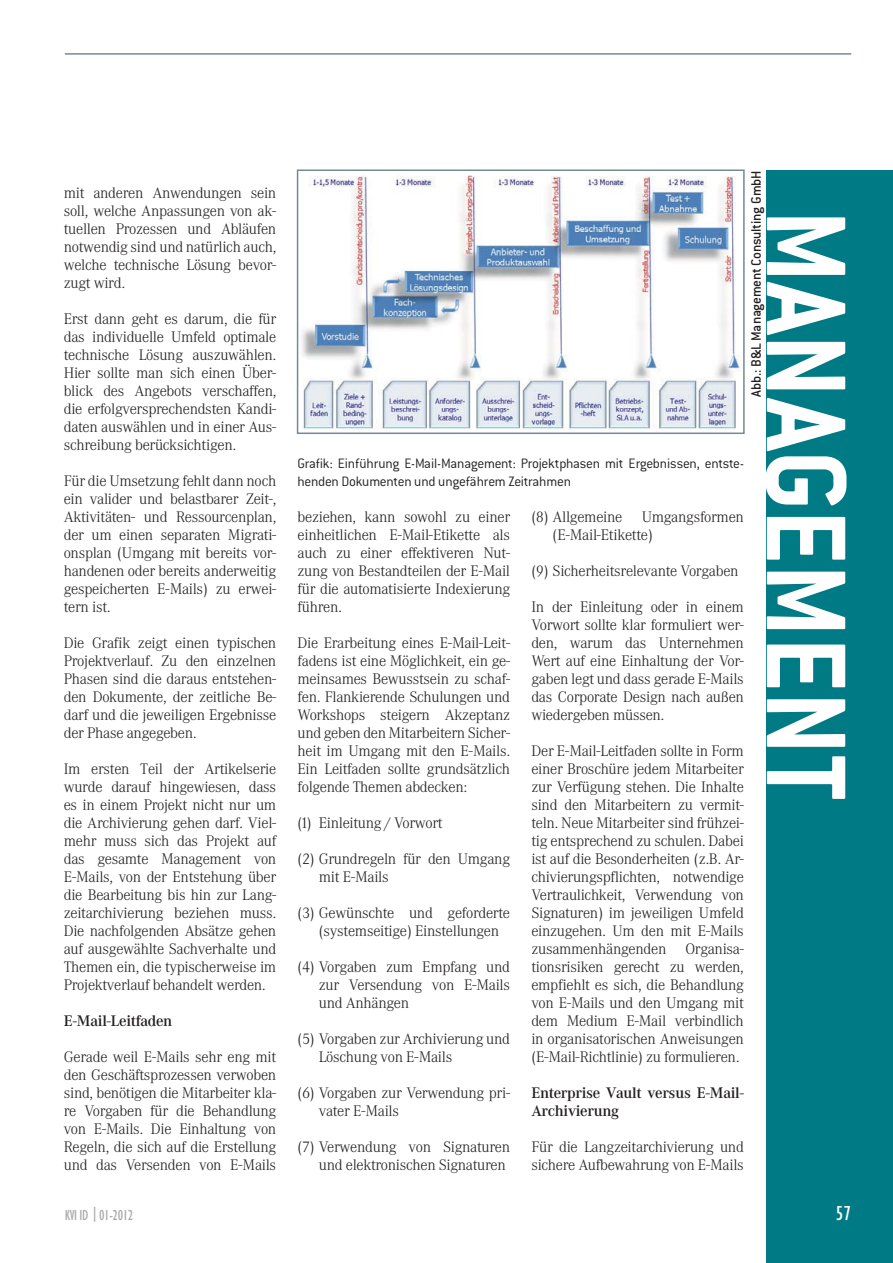
<style>
.page{position:relative;width:893px;height:1263px;background:#fff}
.page>*{position:absolute;margin:0;border:0;box-sizing:border-box;transform-origin:0 0}
.t1{font:700 124.5px "Conduit ITC";color:#fff;scale:.92 1}
.t2{font:condensed 21px "Gill Sans";color:#fff}
.t3{font:300 15px/18px "Corporate ABQ";letter-spacing:-.02em;color:#231f20;text-align:justify}
.t4{font:300 15px/18px "Conduit ITC";letter-spacing:-.015em;color:#231f20}
.t5{font:500 15px/18px "Corporate ABQ";letter-spacing:-.02em;color:#231f20}
.t6{font:500 15px "Conduit ITC";letter-spacing:-.015em;color:#231f20}
.t7{font:condensed 15px "Gill Sans";letter-spacing:-.025em;color:#a7a9ac}
</style>
<div class="page">
<div style="left:766px;top:170px;width:127px;height:1093px;background:#007b85"></div>
<hr style="left:65px;top:53px;width:786px;height:2px;background:#748a96">
<img style="left:301px;top:175px;width:440px;height:256px">
<div style="left:297px;top:170px;width:448px;height:264px;border:2px solid #748a96"></div>
<p class="t3" style="left:64px;top:185px;width:214px">mit anderen Anwendungen sein soll, welche Anpassungen von ak&shy;tuellen Prozessen und Abläufen notwendig sind und natürlich auch, welche technische Lösung bevor&shy;zugt wird.</p>
<p class="t3" style="left:64px;top:311px;width:214px">Erst dann geht es darum, die für das individuelle Umfeld optimale technische Lösung auszuwählen.<br>Hier sollte man sich einen Über&shy;blick des Angebots verschaffen, die erfolgversprechendsten Kandi&shy;daten auswählen und in einer Aus&shy;schreibung berücksichtigen.</p>
<p class="t3" style="left:64px;top:473px;width:214px">Für die Umsetzung fehlt dann noch ein valider und belastbarer Zeit-, Aktivitäten- und Ressourcenplan, der um einen separaten Migrati&shy;onsplan (Umgang mit bereits vor&shy;handenen oder bereits anderweitig gespeicherten E-Mails) zu erwei&shy;tern ist.</p>
<p class="t3" style="left:64px;top:635px;width:214px">Die Grafik zeigt einen typischen Projektverlauf. Zu den einzelnen Phasen sind die daraus entstehen&shy;den Dokumente, der zeitliche Be&shy;darf und die jeweiligen Ergebnisse der Phase angegeben.</p>
<p class="t3" style="left:64px;top:761px;width:214px">Im ersten Teil der Artikelserie wurde darauf hingewiesen, dass es in einem Projekt nicht nur um die Archivierung gehen darf. Viel&shy;mehr muss sich das Projekt auf das gesamte Management von E-Mails, von der Entstehung über die Bearbeitung bis hin zur Lang&shy;zeitarchivierung beziehen muss.<br>Die nachfolgenden Absätze gehen auf ausgewählte Sachverhalte und Themen ein, die typischerweise im Projektverlauf behandelt werden.</p>
<p class="t5" style="left:64px;top:1013px;width:110px">E-Mail-Leitfaden</p>
<p class="t3" style="left:64px;top:1049px;width:214px">Gerade weil E-Mails sehr eng mit den Geschäftsprozessen verwoben sind, benötigen die Mitarbeiter kla&shy;re Vorgaben für die Behandlung von E-Mails. Die Einhaltung von Regeln, die sich auf die Erstellung und das Versenden von E-Mails</p>
<p class="t6" style="left:747px;top:397px;width:228px;rotate:-90deg">Abb.: B&amp;L Management Consulting GmbH</p>
<h1 class="t1" style="left:849px;top:210px;width:644px;rotate:90deg">MANAGEMENT</h1>
<p class="t4" style="left:298px;top:456px;width:448px">Grafik: Einführung E-Mail-Management: Projektphasen mit Ergebnissen, entste&shy;henden Dokumenten und ungefährem Zeitrahmen</p>
<p class="t3" style="left:531px;top:509px;width:93px">(8) Allgemeine</p>
<p class="t3" style="left:553px;top:509px;width:193px;text-indent:89px">Umgangsformen (E-Mail-Etikette)</p>
<p class="t3" style="left:531px;top:563px;width:209px">(9) Sicherheitsrelevante Vorgaben</p>
<p class="t3" style="left:531px;top:599px;width:214px">In der Einleitung oder in einem Vorwort sollte klar formuliert wer&shy;den, warum das Unternehmen Wert auf eine Einhaltung der Vor&shy;gaben legt und dass gerade E-Mails das Corporate Design nach außen wiedergeben müssen.</p>
<p class="t3" style="left:531px;top:743px;width:214px">Der E-Mail-Leitfaden sollte in Form einer Broschüre jedem Mitarbeiter zur Verfügung stehen. Die Inhalte sind den Mitarbeitern zu vermit&shy;teln. Neue Mitarbeiter sind frühzei&shy;tig entsprechend zu schulen. Dabei ist auf die Besonderheiten (z.B. Ar&shy;chivierungspflichten, notwendige Vertraulichkeit, Verwendung von Signaturen) im jeweiligen Umfeld einzugehen. Um den mit E-Mails zusammenhängenden</p>
<p class="t3" style="left:298px;top:509px;width:214px">beziehen, kann sowohl zu einer einheitlichen E-Mail-Etikette als auch zu einer effektiveren Nut&shy;zung von Bestandteilen der E-Mail für die automatisierte Indexierung führen.</p>
<p class="t3" style="left:298px;top:635px;width:214px">Die Erarbeitung eines E-Mail-Leit&shy;fadens ist eine Möglichkeit, ein ge&shy;meinsames Bewusstsein zu schaf&shy;fen. Flankierende Schulungen und Workshops steigern Akzeptanz und geben den Mitarbeitern Sicher&shy;heit im Umgang mit den E-Mails.<br>Ein Leitfaden sollte grundsätzlich folgende Themen abdecken:</p>
<p class="t3" style="left:298px;top:815px;width:147px">(1) Einleitung / Vorwort</p>
<p class="t3" style="left:319px;top:851px;width:193px;text-indent:-21px">(2) Grundregeln für den Umgang mit E-Mails</p>
<p class="t3" style="left:319px;top:905px;width:193px;text-indent:-21px">(3) Gewünschte und geforderte (systemseitige) Einstellungen</p>
<p class="t3" style="left:319px;top:959px;width:193px;text-indent:-21px">(4) Vorgaben zum Empfang und zur Versendung von E-Mails und Anhängen</p>
<p class="t3" style="left:319px;top:1031px;width:193px;text-indent:-21px">(5) Vorgaben zur Archivierung und<br>Löschung von E-Mails</p>
<p class="t3" style="left:319px;top:1085px;width:193px;text-indent:-21px">(6) Vorgaben zur Verwendung pri&shy;vater E-Mails</p>
<p class="t3" style="left:298px;top:1139px;width:214px;text-align:right">(7) Verwendung von Signaturen und elektronischen Signaturen</p>
<p class="t3" style="left:531px;top:941px;width:214px;text-indent:154px">Organisa&shy;tionsrisiken gerecht zu werden, empfiehlt es sich, die Behandlung von E-Mails und den Umgang mit dem Medium E-Mail verbindlich in organisatorischen Anweisungen (E-Mail-Richtlinie) zu formulieren.</p>
<p class="t5" style="left:531px;top:1085px;width:214px">Enterprise Vault versus E-Mail-<br>Archivierung</p>
<p class="t3" style="left:531px;top:1139px;width:214px">Für die Langzeitarchivierung und sichere Aufbewahrung von E-Mails</p>
<p class="t7" style="left:65px;top:1210px;width:70px">KVI ID | 01-2012</p>
<h2 class="t2" style="left:836px;top:1206px;width:17px">57</h2>
</div>
